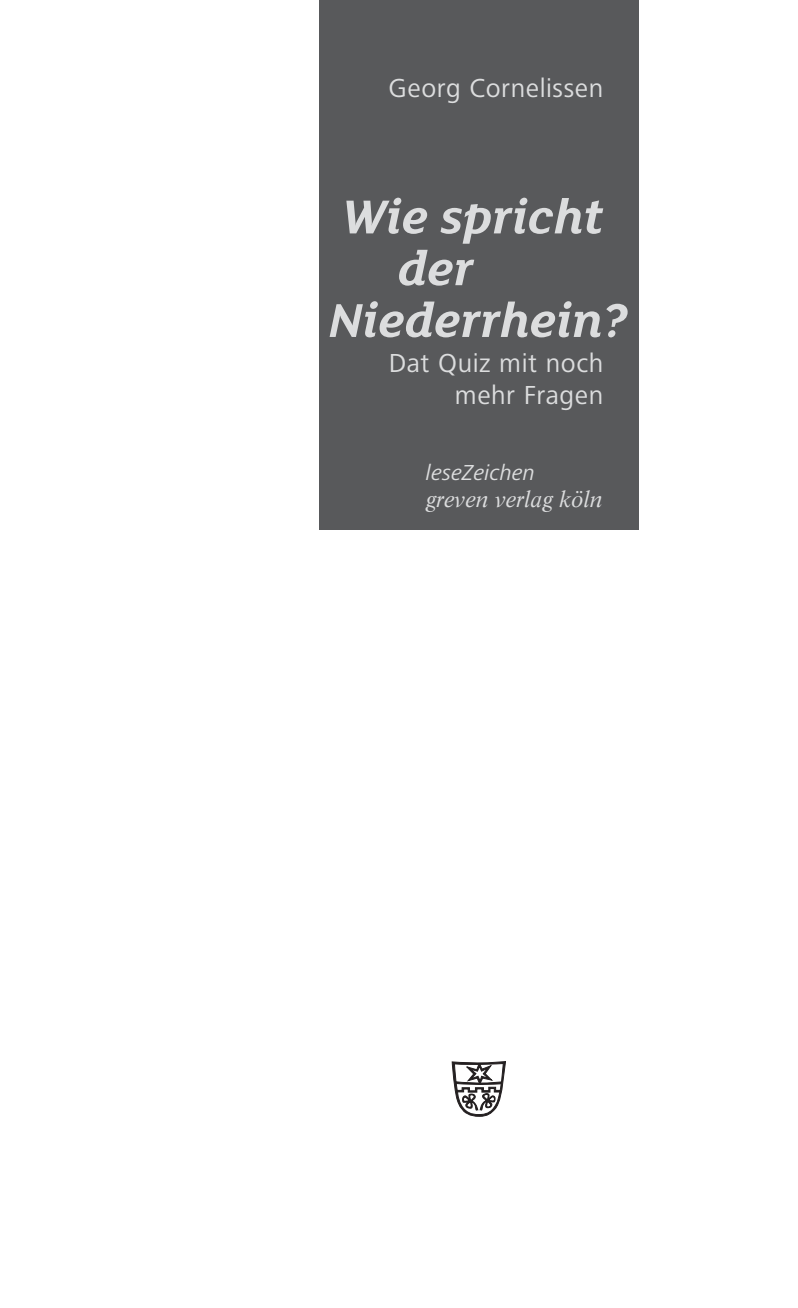
<style>
.page{position:relative;width:798px;height:1308px;background:#fff}
.page>*{position:absolute;margin:0;border:0;box-sizing:border-box;transform-origin:0 0}
.t1{font:italic 700 51.75px "FS Lola";color:#dcddde}
.t2{font:27px/32.4px "Frutiger Next LT";letter-spacing:.02em;color:#dcddde;text-align:right}
.t3{font:italic 22.5px "Life";color:#dcddde}
.t4{font:italic 22.5px "Frutiger Next LT";color:#dcddde}
</style>
<div class="page">
<div style="left:319px;top:0;width:319px;height:529px;background:#58595b"></div>
<svg style="left:452px;top:1061px;width:53px;height:55px"></svg>
<p class="t2" style="left:388px;top:72px;width:216px">Georg Cornelissen</p>
<h1 class="t1" style="left:342px;top:181px;width:263px">Wie spricht</h1>
<h1 class="t1" style="left:397px;top:233px;width:77px">der</h1>
<h1 class="t1" style="left:328px;top:284px;width:300px">Niederrhein?</h1>
<p class="t2" style="left:389px;top:347px;width:216px">Dat Quiz mit noch mehr Fragen</p>
<p class="t4" style="left:425px;top:460px;width:110px">leseZeichen</p>
<p class="t3" style="left:425px;top:485px;width:178px">greven verlag köln</p>
</div>
